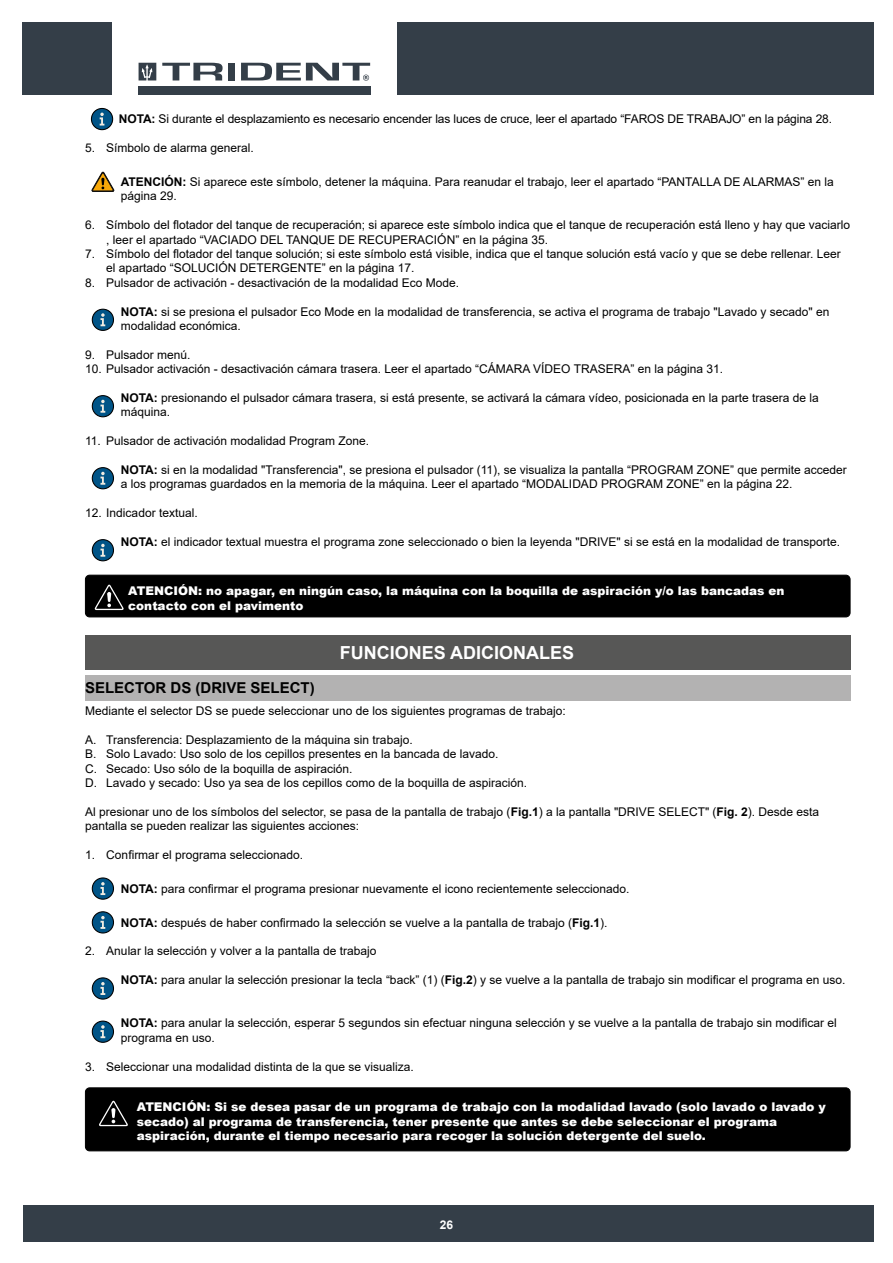
<style>
.page{position:relative;width:893px;height:1263px;background:#fff}
.page>*{position:absolute;margin:0;border:0;box-sizing:border-box;transform-origin:0 0}
.t1{font:700 18px "Arial";color:#fff}
.t2{font:700 15px "Arial";color:#000}
.t3{font:12px/14.4px "Arial";color:#000}
.t4{font:900 12px/14.4px "Arial";color:#fff}
.t5{font:700 12px "Arial";color:#fff}
.s1{font-weight:700}
</style>
<div class="page">
<svg style="left:91px;top:108px;width:22px;height:22px"></svg>
<div style="left:91px;top:108px;width:22px;height:22px;border:1px solid #000;border-radius:50%"></div>
<svg style="left:100px;top:113px;width:4px;height:13px"></svg>
<svg style="left:92px;top:171px;width:23px;height:21px"></svg>
<div style="left:92px;top:309px;width:21px;height:21px;background:#005487;border-radius:50%"></div>
<div style="left:92px;top:309px;width:22px;height:22px;border:1px solid #000;border-radius:50%"></div>
<svg style="left:100px;top:313px;width:5px;height:13px"></svg>
<div style="left:92px;top:396px;width:21px;height:21px;background:#005487;border-radius:50%"></div>
<div style="left:92px;top:395px;width:22px;height:22px;border:1px solid #000;border-radius:50%"></div>
<svg style="left:100px;top:400px;width:5px;height:13px"></svg>
<div style="left:92px;top:468px;width:21px;height:21px;background:#005487;border-radius:50%"></div>
<div style="left:92px;top:467px;width:22px;height:22px;border:1px solid #000;border-radius:50%"></div>
<svg style="left:100px;top:472px;width:5px;height:13px"></svg>
<div style="left:92px;top:540px;width:21px;height:21px;background:#005487;border-radius:50%"></div>
<div style="left:92px;top:539px;width:22px;height:22px;border:1px solid #000;border-radius:50%"></div>
<svg style="left:100px;top:544px;width:5px;height:13px"></svg>
<div style="left:85px;top:575px;width:765px;height:42px;background:#000;border-radius:4px"></div>
<svg style="left:94px;top:585px;width:30px;height:25px"></svg>
<div style="left:85px;top:575px;width:765px;height:42px;border:1px solid #000;border-radius:4px"></div>
<div style="left:85px;top:636px;width:765px;height:34px;background:#575756"></div>
<div style="left:85px;top:675px;width:765px;height:26px;background:#b3b2b2"></div>
<div style="left:92px;top:878px;width:21px;height:21px;background:#005487;border-radius:50%"></div>
<div style="left:92px;top:877px;width:22px;height:23px;border:1px solid #000;border-radius:50%"></div>
<svg style="left:100px;top:882px;width:5px;height:13px"></svg>
<div style="left:92px;top:912px;width:21px;height:21px;background:#005487;border-radius:50%"></div>
<div style="left:92px;top:911px;width:22px;height:22px;border:1px solid #000;border-radius:50%"></div>
<svg style="left:100px;top:916px;width:5px;height:13px"></svg>
<div style="left:92px;top:978px;width:21px;height:21px;background:#005487;border-radius:50%"></div>
<div style="left:92px;top:977px;width:22px;height:23px;border:1px solid #000;border-radius:50%"></div>
<svg style="left:100px;top:982px;width:5px;height:13px"></svg>
<div style="left:92px;top:1021px;width:21px;height:21px;background:#005487;border-radius:50%"></div>
<div style="left:92px;top:1020px;width:22px;height:23px;border:1px solid #000;border-radius:50%"></div>
<svg style="left:100px;top:1025px;width:5px;height:13px"></svg>
<div style="left:85px;top:1088px;width:765px;height:63px;background:#000;border-radius:4px"></div>
<svg style="left:99px;top:1101px;width:29px;height:25px"></svg>
<div style="left:85px;top:1087px;width:765px;height:64px;border:1px solid #000;border-radius:4px"></div>
<div style="left:397px;top:22px;width:476px;height:73px;background:#343e48"></div>
<svg style="left:162px;top:63px;width:61px;height:17px"></svg>
<div style="left:228px;top:63px;width:7px;height:17px;background:#343e48"></div>
<div style="left:138px;top:86px;width:233px;height:9px;background:#343e48"></div>
<svg style="left:139px;top:63px;width:17px;height:17px"></svg>
<svg style="left:241px;top:63px;width:129px;height:18px"></svg>
<div style="left:22px;top:22px;width:90px;height:73px;background:#343e48"></div>
<div style="left:23px;top:1205px;width:850px;height:37px;background:#343e48"></div>
<p class="t3" style="left:119px;top:112px;width:715px"><span class="s1">NOTA:</span> Si durante el desplazamiento es necesario encender las luces de cruce, leer el apartado “FAROS DE TRABAJO” en la página 28.</p>
<p class="t3" style="left:85px;top:141px;width:170px">5. Símbolo de alarma general.</p>
<p class="t3" style="left:121px;top:174px;width:715px"><span class="s1">ATENCIÓN:</span> Si aparece este símbolo, detener la máquina. Para reanudar el trabajo, leer el apartado “PANTALLA DE ALARMAS” en la página 29.</p>
<p class="t3" style="left:106px;top:218px;width:745px;text-indent:-21px">6. Símbolo del flotador del tanque de recuperación; si aparece este símbolo indica que el tanque de recuperación está lleno y hay que vaciarlo , leer el apartado “VACIADO DEL TANQUE DE RECUPERACIÓN” en la página 35.</p>
<p class="t3" style="left:106px;top:246px;width:736px;text-indent:-21px">7. Símbolo del flotador del tanque solución; si este símbolo está visible, indica que el tanque solución está vacío y que se debe rellenar. Leer el apartado “SOLUCIÓN DETERGENTE” en la página 17.</p>
<p class="t3" style="left:85px;top:275px;width:376px">8. Pulsador de activación - desactivación de la modalidad Eco Mode.</p>
<p class="t3" style="left:121px;top:304px;width:710px"><span class="s1">NOTA:</span> si se presiona el pulsador Eco Mode en la modalidad de transferencia, se activa el programa de trabajo "Lavado y secado" en modalidad económica.</p>
<p class="t3" style="left:85px;top:347px;width:107px">9. Pulsador menú.</p>
<p class="t3" style="left:85px;top:362px;width:639px">10. Pulsador activación - desactivación cámara trasera. Leer el apartado “CÁMARA VÍDEO TRASERA” en la página 31.</p>
<p class="t3" style="left:121px;top:390px;width:700px"><span class="s1">NOTA:</span> presionando el pulsador cámara trasera, si está presente, se activará la cámara vídeo, posicionada en la parte trasera de la máquina.</p>
<p class="t3" style="left:85px;top:434px;width:286px">11. Pulsador de activación modalidad Program Zone.</p>
<p class="t3" style="left:121px;top:462px;width:727px"><span class="s1">NOTA:</span> si en la modalidad "Transferencia", se presiona el pulsador (11), se visualiza la pantalla “PROGRAM ZONE” que permite acceder a los programas guardados en la memoria de la máquina. Leer el apartado “MODALIDAD PROGRAM ZONE” en la página 22.</p>
<p class="t3" style="left:85px;top:506px;width:114px">12. Indicador textual.</p>
<p class="t3" style="left:121px;top:534px;width:721px"><span class="s1">NOTA:</span> el indicador textual muestra el programa zone seleccionado o bien la leyenda "DRIVE" si se está en la modalidad de transporte.</p>
<p class="t4" style="left:128px;top:583px;width:658px">ATENCIÓN: no apagar, en ningún caso, la máquina con la boquilla de aspiración y/o las bancadas en contacto con el pavimento</p>
<h1 class="t1" style="left:340px;top:640px;width:236px">FUNCIONES ADICIONALES</h1>
<p class="t2" style="left:85px;top:677px;width:231px">SELECTOR DS (DRIVE SELECT)</p>
<p class="t3" style="left:85px;top:703px;width:482px">Mediante el selector DS se puede seleccionar uno de los siguientes programas de trabajo:</p>
<p class="t3" style="left:85px;top:732px;width:444px">A. Transferencia: Desplazamiento de la máquina sin trabajo.<br>B. Solo Lavado: Uso solo de los cepillos presentes en la bancada de lavado.<br>C. Secado: Uso sólo de la boquilla de aspiración.<br>D. Lavado y secado: Uso ya sea de los cepillos como de la boquilla de aspiración.</p>
<p class="t3" style="left:85px;top:804px;width:736px">Al presionar uno de los símbolos del selector, se pasa de la pantalla de trabajo (<span class="s1">Fig.1</span>) a la pantalla "DRIVE SELECT" (<span class="s1">Fig. 2</span>). Desde esta pantalla se pueden realizar las siguientes acciones:</p>
<p class="t3" style="left:85px;top:847px;width:219px">1. Confirmar el programa seleccionado.</p>
<p class="t3" style="left:121px;top:881px;width:510px"><span class="s1">NOTA:</span> para confirmar el programa presionar nuevamente el icono recientemente seleccionado.</p>
<p class="t3" style="left:121px;top:915px;width:488px"><span class="s1">NOTA:</span> después de haber confirmado la selección se vuelve a la pantalla de trabajo (<span class="s1">Fig.1</span>).</p>
<p class="t3" style="left:85px;top:944px;width:293px">2. Anular la selección y volver a la pantalla de trabajo</p>
<p class="t3" style="left:121px;top:973px;width:726px"><span class="s1">NOTA:</span> para anular la selección presionar la tecla “back” (1) (<span class="s1">Fig.2</span>) y se vuelve a la pantalla de trabajo sin modificar el programa en uso.</p>
<p class="t3" style="left:121px;top:1016px;width:718px"><span class="s1">NOTA:</span> para anular la selección, esperar 5 segundos sin efectuar ninguna selección y se vuelve a la pantalla de trabajo sin modificar el programa en uso.</p>
<p class="t3" style="left:85px;top:1059px;width:330px">3. Seleccionar una modalidad distinta de la que se visualiza.</p>
<p class="t4" style="left:137px;top:1099px;width:690px">ATENCIÓN: Si se desea pasar de un programa de trabajo con la modalidad lavado (solo lavado o lavado y secado) al programa de transferencia, tener presente que antes se debe seleccionar el programa aspiración, durante el tiempo necesario para recoger la solución detergente del suelo.</p>
<p class="t5" style="left:440px;top:1216px;width:15px">26</p>
</div>
